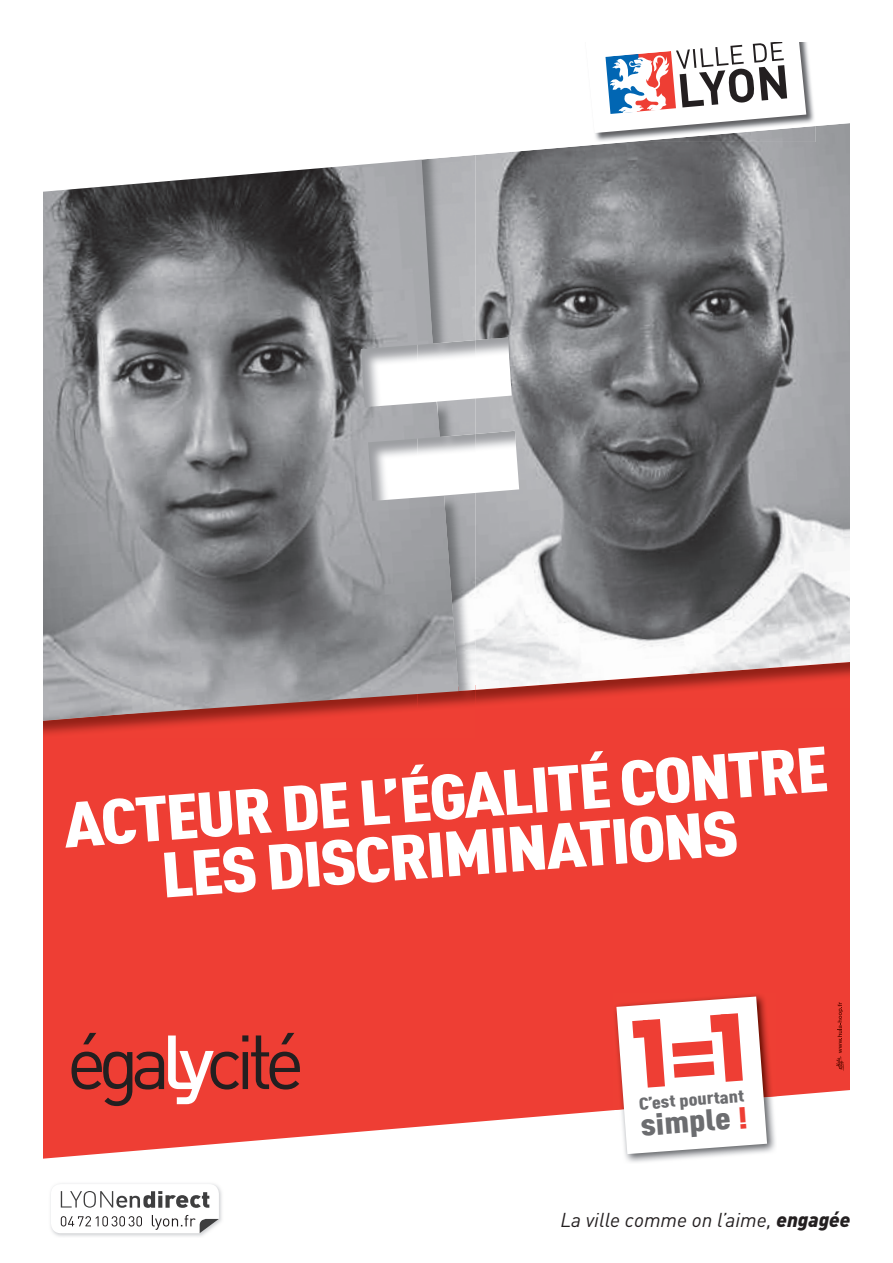
<style>
.page{position:relative;width:893px;height:1263px;background:#fff}
.page>*{position:absolute;margin:0;border:0;box-sizing:border-box;transform-origin:0 0}
.t1{font:900 62.85px/57.2px "DIN Cond";color:#fff;text-align:center;scale:1.25 1}
.t2{font:900 30.15px "DIN Cond";color:#6c6d70;scale:1.25 1}
.t3{font:italic 19.8px "DIN";color:#231f20}
.t4{font:900 16.95px "DIN Cond";color:#6c6d70;scale:1.25 1}
.s1{color:#ee3e34}
.s2{font-weight:900}
</style>
<div class="page">
<div style="left:43px;top:708px;width:807px;height:451px;background:#ee3e34"></div>
<img style="left:476px;top:690px;width:374px;height:18px">
<img style="left:476px;top:195px;width:374px;height:495px">
<img style="left:43px;top:708px;width:433px;height:30px">
<img style="left:458px;top:691px;width:18px;height:17px">
<img style="left:458px;top:195px;width:18px;height:496px">
<img style="left:43px;top:195px;width:415px;height:526px">
<svg style="left:43px;top:123px;width:807px;height:72px"></svg>
<img style="left:583px;top:42px;width:232px;height:100px">
<svg style="left:583px;top:42px;width:223px;height:91px"></svg>
<svg style="left:72px;top:1033px;width:228px;height:73px;background:#c5453e"></svg>
<svg style="left:836px;top:1002px;width:8px;height:69px"></svg>
<img style="left:613px;top:1110px;width:164px;height:52px">
<img style="left:613px;top:993px;width:164px;height:117px">
<svg style="left:616px;top:996px;width:151px;height:158px"></svg>
<img style="left:50px;top:1183px;width:172px;height:54px">
<svg style="left:51px;top:1184px;width:168px;height:49px"></svg>
<p class="t1" style="left:61px;top:793px;width:615px;rotate:-4deg">ACTEUR DE L’ÉGALITÉ CONTRE<br>LES DISCRIMINATIONS</p>
<p class="t4" style="left:638px;top:1093px;width:86px;rotate:-4deg">C’est pourtant</p>
<p class="t2" style="left:639px;top:1106px;width:87px;rotate:-4deg">simple <span class="s1">!</span></p>
<p class="t3" style="left:560px;top:1207px;width:292px">La ville comme on l’aime, <span class="s2">engagée</span></p>
</div>
